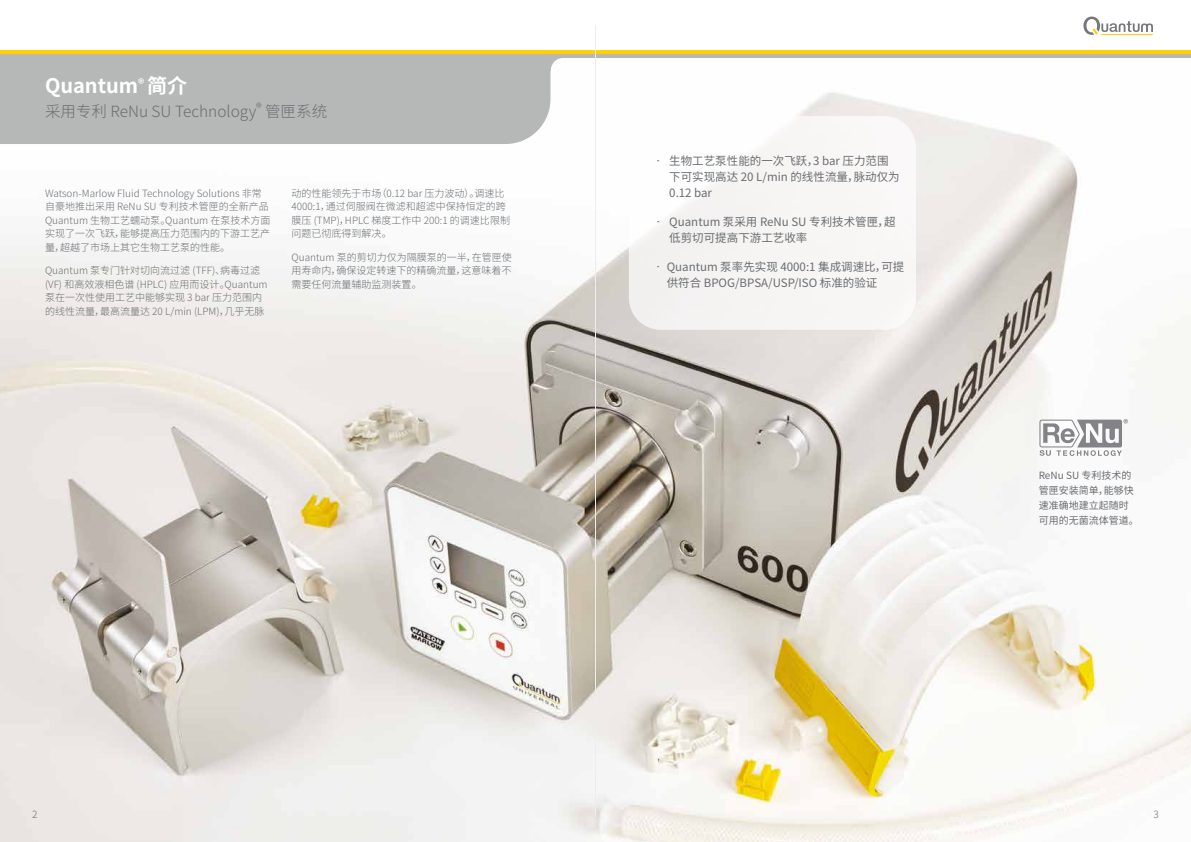
<style>
.page{position:relative;width:1191px;height:842px;background:#fff}
.page>*{position:absolute;margin:0;border:0;box-sizing:border-box;transform-origin:0 0}
.t1{font:700 20px "Noto Sans CJ Ksc";color:#fff}
.t2{font:300 15.5px "Noto Sans CJ Ksc";color:#6a6d71}
.t3{font:11.5px/16.1px "Noto Sans CJ Ksc";color:#6a6d71}
.t4{font:300 10px/13.5px "Noto Sans CJ Ksc";color:#6a6d71}
.t5{font:10px/15px "Noto Sans CJ Ksc";color:#6a6d71}
</style>
<div class="page">
<img style="left:0;top:71px;width:1191px;height:771px">
<svg style="left:1039px;top:420px;width:83px;height:36px"></svg>
<div style="left:629px;top:116px;width:287px;height:214px;background:#f7f6f5;border-radius:32px"></div>
<div style="left:0;top:54px;width:550px;height:90px;background:#b6b7b7"></div>
<svg style="left:475px;top:54px;width:86px;height:17px"></svg>
<div style="left:499px;top:49px;width:692px;height:9px;background:#b6b7b7"></div>
<div style="left:0;top:0;width:1191px;height:53px;background:#fff"></div>
<svg style="left:1083px;top:17px;width:70px;height:18px"></svg>
<hr style="left:0;top:50px;width:1191px;height:4px;background:#ffd100">
<hr style="left:595px;top:25px;width:1px;height:792px;background:#ededed">
<h1 class="t1" style="left:45px;top:75px;width:144px">Quantum<sup>®</sup> 简介</h1>
<h2 class="t2" style="left:45px;top:103px;width:284px">采用专利 ReNu SU Technology<sup>®</sup> 管匣系统</h2>
<p class="t4" style="left:45px;top:187px;width:227px">Watson-Marlow Fluid Technology Solutions 非常自豪地推出采用 ReNu SU 专利技术管匣的全新产品<br>Quantum 生物工艺蠕动泵。Quantum 在泵技术方面实现了一次飞跃，能够提高压力范围内的下游工艺产量，超越了市场上其它生物工艺泵的性能。</p>
<p class="t4" style="left:45px;top:264px;width:224px">Quantum 泵专门针对切向流过滤 (TFF)、病毒过滤(VF) 和高效液相色谱 (HPLC) 应用而设计。Quantum泵在一次性使用工艺中能够实现 3 bar 压力范围内的线性流量，最高流量达 20 L/min (LPM)，几乎无脉</p>
<p class="t4" style="left:291px;top:187px;width:220px">动的性能领先于市场（0.12 bar 压力波动）。调速比<br>4000:1，通过伺服阀在微滤和超滤中保持恒定的跨膜压 (TMP)，HPLC 梯度工作中 200:1 的调速比限制问题已彻底得到解决。</p>
<p class="t4" style="left:291px;top:251px;width:222px;text-align:justify">Quantum 泵的剪切力仅为隔膜泵的一半，在管匣使用寿命内，确保设定转速下的精确流量，这意味着不需要任何流量辅助监测装置。</p>
<p class="t3" style="left:669px;top:153px;width:232px;text-indent:-17px">• 生物工艺泵性能的一次飞跃，3 bar 压力范围下可实现高达 20 L/min 的线性流量，脉动仅为<br>0.12 bar</p>
<p class="t3" style="left:669px;top:214px;width:228px;text-indent:-17px">• Quantum 泵采用 ReNu SU 专利技术管匣，超低剪切可提高下游工艺收率</p>
<p class="t3" style="left:666px;top:259px;width:239px;text-indent:-14px">• Quantum 泵率先实现 4000:1 集成调速比，可提供符合 BPOG/BPSA/USP/ISO 标准的验证</p>
<p class="t5" style="left:1123px;top:416px;width:6px">®</p>
<p class="t5" style="left:1038px;top:468px;width:102px">ReNu SU 专利技术的管匣安装简单，能够快速准确地建立起随时可用的无菌流体管道。</p>
<p class="t4" style="left:32px;top:808px;width:7px">2</p>
<p class="t4" style="left:1153px;top:808px;width:7px">3</p>
</div>
